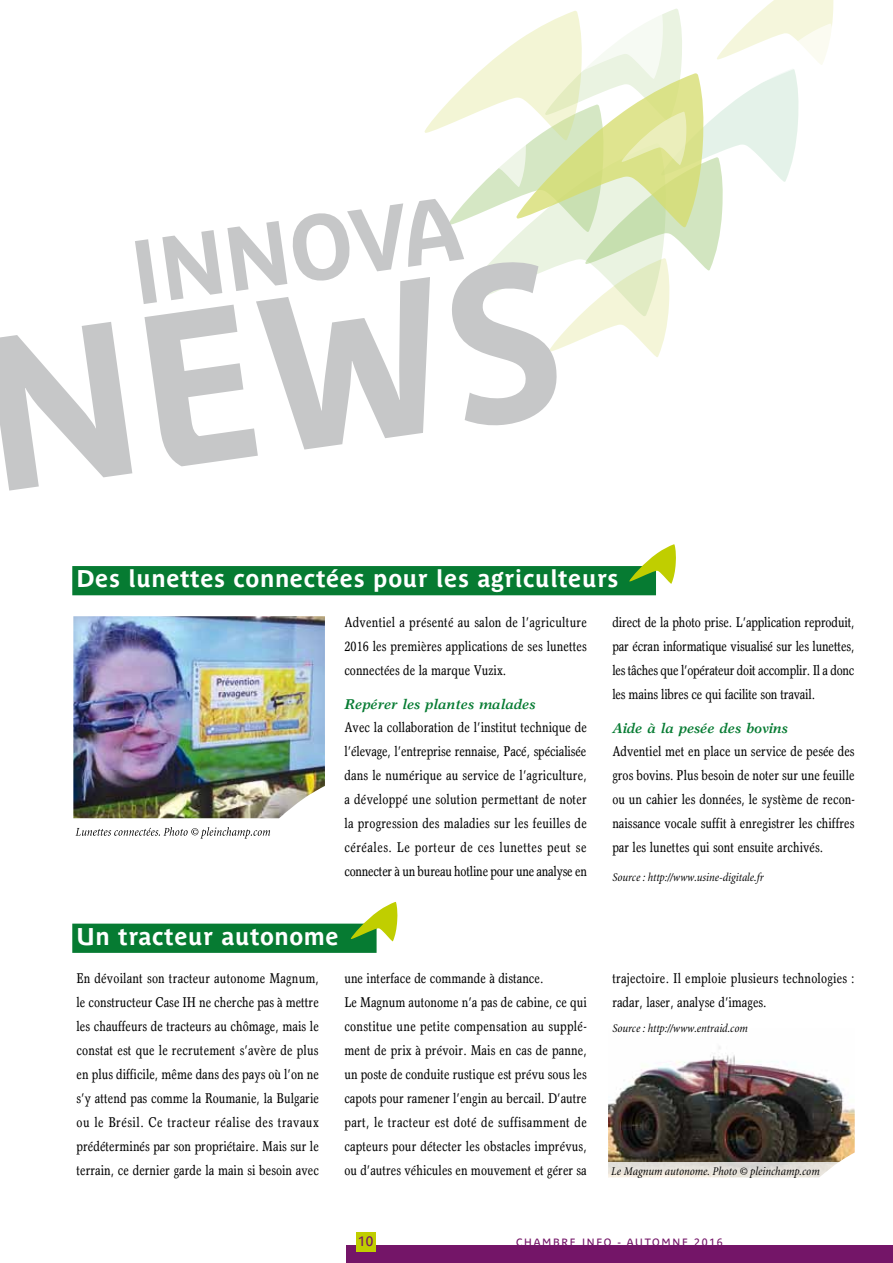
<style>
.page{position:relative;width:893px;height:1263px;background:#fff}
.page>*{position:absolute;margin:0;border:0;box-sizing:border-box;transform-origin:0 0}
.t1{font:700 216.6px "Parisine Plus Ptf";color:#c6c7c8;scale:.95 1}
.t2{font:700 90px "Parisine Plus Ptf";color:#c6c7c8;scale:.95 1}
.t3{font:700 24px "Parisine Plus Ptf";letter-spacing:.025em;color:#fff}
.t4{font:condensed 14.25px/24px "Garth Graphic";color:#000;text-align:justify}
.t5{font:italic 700 14.25px "Garth Graphic";color:#067b32}
.t6{font:13.5px "Parisine Plus Ptf";color:#741568}
.t7{font:italic condensed 12px "Minion";color:#000}
.t8{font:10.5px "Parisine Plus Ptf";letter-spacing:.16em;color:#741568}
</style>
<div class="page">
<div style="left:347px;top:1246px;width:546px;height:17px;background:#741568"></div>
<div style="left:356px;top:1232px;width:20px;height:19px;background:#c0ce00"></div>
<svg style="left:425px;top:0;width:409px;height:357px"></svg>
<img style="left:73px;top:616px;width:252px;height:202px">
<div style="left:72px;top:566px;width:584px;height:29px;background:#067b32"></div>
<svg style="left:629px;top:544px;width:47px;height:40px"></svg>
<svg style="left:75px;top:827px;width:195px;height:12px"></svg>
<img style="left:608px;top:1046px;width:247px;height:116px">
<div style="left:72px;top:924px;width:305px;height:29px;background:#067b32"></div>
<svg style="left:351px;top:902px;width:47px;height:39px"></svg>
<svg style="left:608px;top:1162px;width:231px;height:16px;background:#e7e3dc"></svg>
<h2 class="t2" style="left:123px;top:207px;width:351px;rotate:-8deg">INNOVA</h2>
<h1 class="t1" style="left:-41px;top:257px;width:617px;rotate:-8deg">NEWS</h1>
<h3 class="t3" style="left:77px;top:561px;width:543px">Des lunettes connectées pour les agriculteurs</h3>
<p class="t4" style="left:344px;top:610px;width:244px">Adventiel a présenté au salon de l’agriculture 2016 les premières applications de ses lunettes connectées de la marque Vuzix.</p>
<p class="t5" style="left:344px;top:695px;width:193px">Repérer les plantes malades</p>
<p class="t4" style="left:344px;top:715px;width:244px">Avec la collaboration de l’institut technique de l’élevage, l’entreprise rennaise, Pacé, spécialisée dans le numérique au service de l’agriculture, a développé une solution permettant de noter la progression des maladies sur les feuilles de céréales. Le porteur de ces lunettes peut se connecter à un bureau hotline pour une analyse en</p>
<p class="t4" style="left:612px;top:610px;width:244px">direct de la photo prise. L’application reproduit, par écran informatique visualisé sur les lunettes, les tâches que l’opérateur doit accomplir. Il a donc les mains libres ce qui facilite son travail.</p>
<p class="t5" style="left:612px;top:719px;width:177px">Aide à la pesée des bovins</p>
<p class="t4" style="left:612px;top:739px;width:244px">Adventiel met en place un service de pesée des gros bovins. Plus besoin de noter sur une feuille ou un cahier les données, le système de recon&shy;naissance vocale suffit à enregistrer les chiffres par les lunettes qui sont ensuite archivés.</p>
<p class="t7" style="left:612px;top:871px;width:153px">Source : http://www.usine-digitale.fr</p>
<h3 class="t3" style="left:77px;top:918px;width:264px">Un tracteur autonome</h3>
<p class="t4" style="left:77px;top:966px;width:244px">En dévoilant son tracteur autonome Magnum, le constructeur Case IH ne cherche pas à mettre les chauffeurs de tracteurs au chômage, mais le constat est que le recrutement s’avère de plus en plus difficile, même dans des pays où l’on ne s’y attend pas comme la Roumanie, la Bulgarie ou le Brésil. Ce tracteur réalise des travaux prédéterminés par son propriétaire. Mais sur le terrain, ce dernier garde la main si besoin avec</p>
<p class="t4" style="left:344px;top:966px;width:244px;text-align:left">une interface de commande à distance.<br>Le Magnum autonome n’a pas de cabine, ce qui constitue une petite compensation au supplé&shy;ment de prix à prévoir. Mais en cas de panne, un poste de conduite rustique est prévu sous les capots pour ramener l’engin au bercail. D’autre part, le tracteur est doté de suffisamment de capteurs pour détecter les obstacles imprévus, ou d’autres véhicules en mouvement et gérer sa</p>
<p class="t4" style="left:612px;top:966px;width:244px">trajectoire. Il emploie plusieurs technologies : radar, laser, analyse d’images.</p>
<p class="t7" style="left:612px;top:1021px;width:137px">Source : http://www.entraid.com</p>
<p class="t7" style="left:611px;top:1164px;width:210px">Le Magnum autonome. Photo © pleinchamp.com</p>
<p class="t6" style="left:358px;top:1231px;width:17px">10</p>
<p class="t8" style="left:516px;top:1234px;width:208px">CHAMBRE INFO - AUTOMNE 2016</p>
</div>
